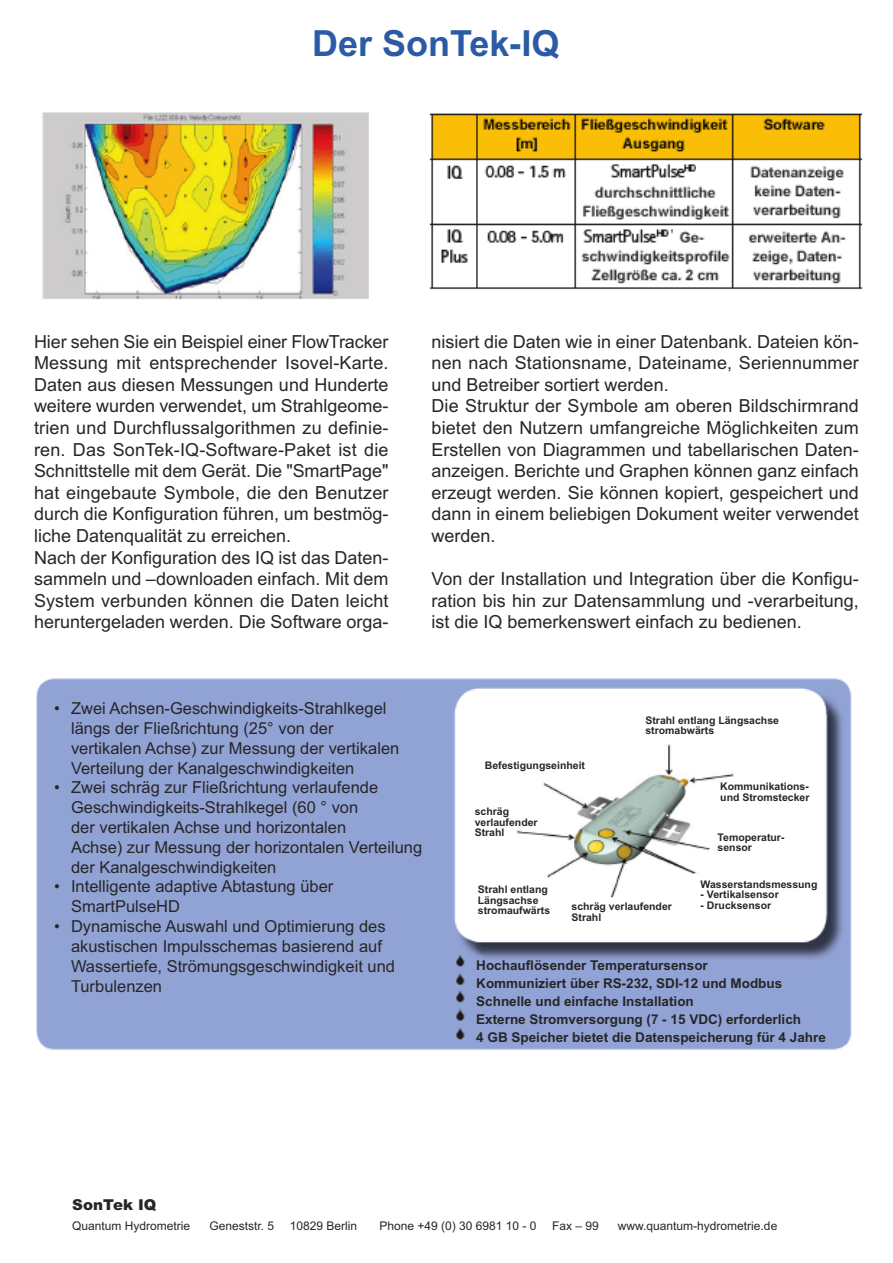
<style>
.page{position:relative;width:893px;height:1263px;background:#fff}
.page>*{position:absolute;margin:0;border:0;box-sizing:border-box;transform-origin:0 0}
.t1{font:700 36px "Arial";color:#2a5ba4}
.t2{font:18px/21.6px "Arial";color:#272627}
.t3{font:16.5px/19.8px "Arial";color:#272627}
.t4{font:900 15px "Arial";color:#272627}
.t5{font:700 13.5px/18px "Arial";color:#272627}
.t6{font:12px "Arial";color:#272627}
.t7{font:700 10.5px/10.5px "Arial";color:#272627}
</style>
<div class="page">
<img style="left:36px;top:678px;width:816px;height:372px">
<img style="left:42px;top:112px;width:327px;height:188px">
<img style="left:429px;top:113px;width:434px;height:177px">
<h1 class="t1" style="left:312px;top:22px;width:249px">Der SonTek-IQ</h1>
<p class="t2" style="left:34px;top:331px;width:356px">Hier sehen Sie ein Beispiel einer FlowTracker Messung mit entsprechender Isovel-Karte.<br>Daten aus diesen Messungen und Hunderte weitere wurden verwendet, um Strahlgeome&shy;trien und Durchflussalgorithmen zu definie&shy;ren. Das SonTek-IQ-Software-Paket ist die Schnittstelle mit dem Gerät. Die "SmartPage" hat eingebaute Symbole, die den Benutzer durch die Konfiguration führen, um bestmög&shy;liche Datenqualität zu erreichen.<br>Nach der Konfiguration des IQ ist das Daten&shy;sammeln und –downloaden einfach. Mit dem System verbunden können die Daten leicht heruntergeladen werden. Die Software orga-</p>
<p class="t2" style="left:432px;top:331px;width:429px">nisiert die Daten wie in einer Datenbank. Dateien kön&shy;nen nach Stationsname, Dateiname, Seriennummer und Betreiber sortiert werden.<br>Die Struktur der Symbole am oberen Bildschirmrand bietet den Nutzern umfangreiche Möglichkeiten zum Erstellen von Diagrammen und tabellarischen Daten&shy;anzeigen. Berichte und Graphen können ganz einfach erzeugt werden. Sie können kopiert, gespeichert und dann in einem beliebigen Dokument weiter verwendet werden.</p>
<p class="t2" style="left:432px;top:568px;width:429px;text-align:justify">Von der Installation und Integration über die Konfigu&shy;ration bis hin zur Datensammlung und -verarbeitung, ist die IQ bemerkenswert einfach zu bedienen.</p>
<p class="t3" style="left:71px;top:698px;width:330px;text-indent:-17px">• Zwei Achsen-Geschwindigkeits-Strahlkegel längs der Fließrichtung (25° von der vertikalen Achse) zur Messung der vertikalen Verteilung der Kanalgeschwindigkeiten</p>
<p class="t3" style="left:71px;top:778px;width:353px;text-indent:-17px">• Zwei schräg zur Fließrichtung verlaufende Geschwindigkeits-Strahlkegel (60 ° von<br>der vertikalen Achse und horizontalen<br>Achse) zur Messung der horizontalen Verteilung der Kanalgeschwindigkeiten</p>
<p class="t3" style="left:71px;top:877px;width:264px;text-indent:-17px">• Intelligente adaptive Abtastung über<br>SmartPulseHD</p>
<p class="t3" style="left:71px;top:916px;width:326px;text-indent:-17px">• Dynamische Auswahl und Optimierung des akustischen Impulsschemas basierend auf Wassertiefe, Strömungsgeschwindigkeit und Turbulenzen</p>
<p class="t7" style="left:485px;top:760px;width:102px">Befestigungseinheit</p>
<p class="t7" style="left:645px;top:715px;width:135px">Strahl entlang Längsachse stromabwärts</p>
<p class="t7" style="left:475px;top:806px;width:65px">schräg verlaufender<br>Strahl</p>
<p class="t7" style="left:478px;top:884px;width:74px">Strahl entlang<br>Längsachse stromaufwärts</p>
<p class="t7" style="left:720px;top:781px;width:91px">Kommunikations&shy;und Stromstecker</p>
<p class="t7" style="left:718px;top:832px;width:68px">Temoperatur&shy;sensor</p>
<p class="t7" style="left:700px;top:879px;width:118px">Wasserstandsmessung</p>
<p class="t7" style="left:700px;top:889px;width:80px">- Vertikalsensor</p>
<p class="t7" style="left:572px;top:901px;width:102px">schräg verlaufender</p>
<p class="t7" style="left:700px;top:900px;width:72px">- Drucksensor</p>
<p class="t7" style="left:572px;top:912px;width:31px">Strahl</p>
<p class="t5" style="left:476px;top:956px;width:351px">Hochauflösender Temperatursensor<br>Kommuniziert über RS-232, SDI-12 und Modbus Schnelle und einfache Installation<br>Externe Stromversorgung (7 - 15 VDC) erforderlich<br>4 GB Speicher bietet die Datenspeicherung für 4 Jahre</p>
<p class="t4" style="left:72px;top:1195px;width:86px">SonTek IQ</p>
<p class="t6" style="left:72px;top:1218px;width:120px">Quantum Hydrometrie</p>
<p class="t6" style="left:209px;top:1218px;width:66px">Geneststr. 5</p>
<p class="t6" style="left:290px;top:1218px;width:69px">10829 Berlin</p>
<p class="t6" style="left:379px;top:1218px;width:159px">Phone +49 (0) 30 6981 10 - 0</p>
<p class="t6" style="left:552px;top:1218px;width:48px">Fax – 99</p>
<p class="t6" style="left:618px;top:1218px;width:161px">www.quantum-hydrometrie.de</p>
</div>
